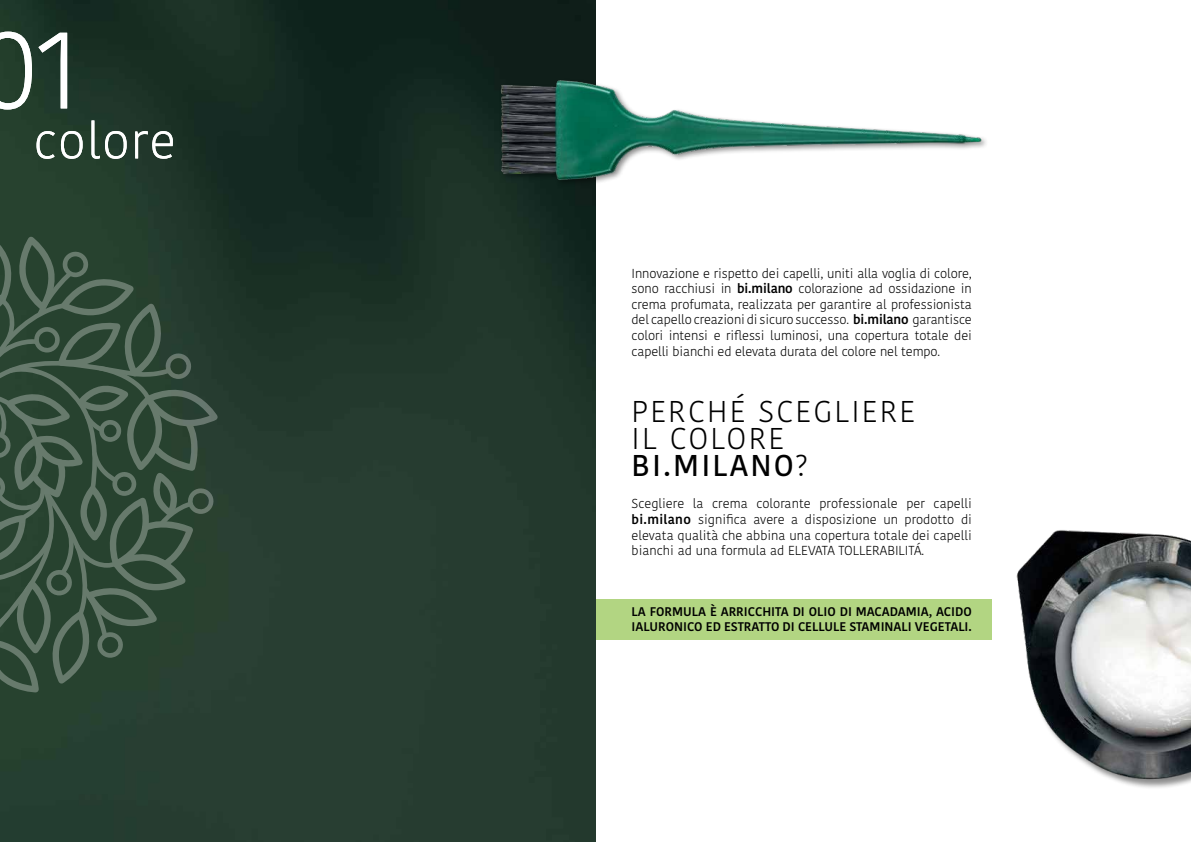
<style>
.page{position:relative;width:1191px;height:842px;background:#fff}
.page>*{position:absolute;margin:0;border:0;box-sizing:border-box;transform-origin:0 0}
.t1{font:300 110px "Kohinoor Bangla";color:#fff}
.t2{font:300 50px "Kohinoor Bangla";letter-spacing:.025em;color:#fff}
.t3{font:300 30px/27px "Kohinoor Bangla";letter-spacing:.075em;color:#000}
.t4{font:300 13px/15.6px "Kohinoor Bangla";letter-spacing:-.01em;color:#000;text-align:justify}
.t5{font:600 12.5px/15px "Kohinoor Bangla";color:#000}
.s1{font-weight:600}
.s2{font-weight:500}
</style>
<div class="page">
<div style="left:595px;top:600px;width:396px;height:40px;background:#b2d582"></div>
<img style="left:0;top:0;width:595px;height:842px">
<svg style="left:0;top:231px;width:218px;height:461px;background:#364e3e"></svg>
<img style="left:488px;top:13px;width:498px;height:185px">
<img style="left:985px;top:530px;width:206px;height:258px">
<h1 class="t1" style="left:-23px;top:-12px;width:107px">01</h1>
<h2 class="t2" style="left:34px;top:104px;width:144px">colore</h2>
<p class="t4" style="left:631px;top:265px;width:342px">Innovazione e rispetto dei capelli, uniti alla voglia di colore, sono racchiusi in <span class="s1">bi.milano</span> colorazione ad ossidazione in crema profumata, realizzata per garantire al professionista del capello creazioni di sicuro successo. <span class="s1">bi.milano</span> garantisce colori intensi e riflessi luminosi, una copertura totale dei capelli bianchi ed elevata durata del colore nel tempo.</p>
<h3 class="t3" style="left:631px;top:397px;width:285px">PERCHÉ SCEGLIERE<br>IL COLORE<br><span class="s2">BI.MILANO</span>?</h3>
<p class="t4" style="left:631px;top:496px;width:342px">Scegliere la crema colorante professionale per capelli <span class="s1">bi.milano</span> significa avere a disposizione un prodotto di elevata qualità che abbina una copertura totale dei capelli bianchi ad una formula ad ELEVATA TOLLERABILITÁ.</p>
<p class="t5" style="left:631px;top:603px;width:342px">LA FORMULA È ARRICCHITA DI OLIO DI MACADAMIA, ACIDO<br>IALURONICO ED ESTRATTO DI CELLULE STAMINALI VEGETALI.</p>
</div>
